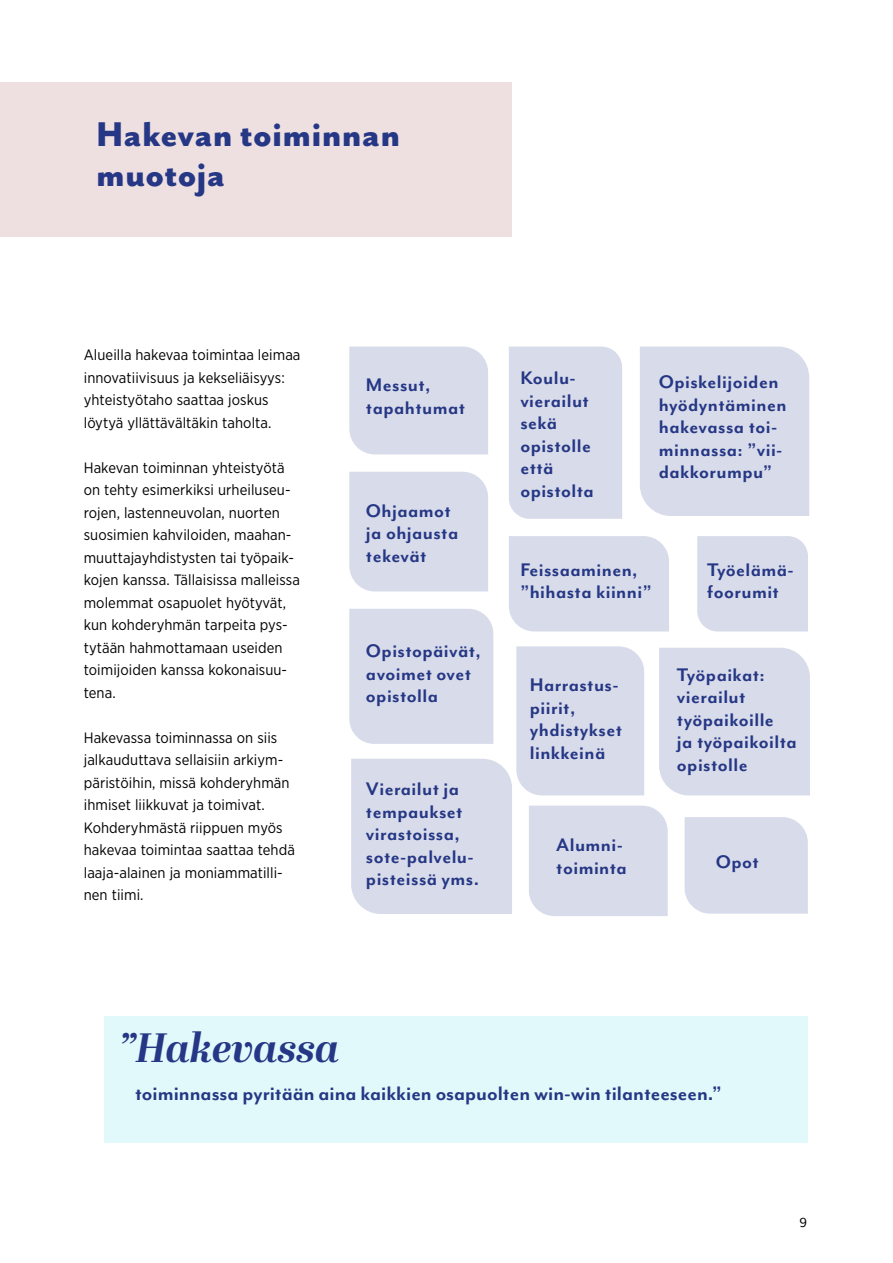
<style>
.page{position:relative;width:893px;height:1263px;background:#fff}
.page>*{position:absolute;margin:0;border:0;box-sizing:border-box;transform-origin:0 0}
.t1{font:italic 700 40.95px "Abril Display";color:#253785}
.t2{font:800 39.6px "Mr Eaves San OT";letter-spacing:.005em;color:#253785}
.t3{font:700 22.5px "Mr Eaves Mod OT";color:#253785}
.t4{font:700 21px/22.5px "Mr Eaves Mod OT";letter-spacing:.02em;color:#253785}
.t5{font:15px/22.5px "Gotham Narrow";letter-spacing:.005em;color:#000}
.t6{font:15px "Mr Eaves Mod OT";color:#000}
</style>
<div class="page">
<div style="left:0;top:82px;width:511px;height:154px;background:#eee0e0"></div>
<div style="left:105px;top:1016px;width:703px;height:126px;background:#e1f9fa"></div>
<svg style="left:349px;top:347px;width:461px;height:569px"></svg>
<p class="t2" style="left:96px;top:113px;width:306px">Hakevan toiminnan</p>
<p class="t2" style="left:96px;top:152px;width:131px">muotoja</p>
<p class="t5" style="left:84px;top:343px;width:218px">Alueilla hakevaa toimintaa leimaa innovatiivisuus ja kekseliäisyys: yhteistyötaho saattaa joskus löytyä yllättävältäkin taholta.</p>
<p class="t5" style="left:84px;top:456px;width:218px">Hakevan toiminnan yhteistyötä on tehty esimerkiksi urheiluseu&shy;rojen, lastenneuvolan, nuorten suosimien kahviloiden, maahan&shy;muuttajayhdistysten tai työpaik&shy;kojen kanssa. Tällaisissa malleissa molemmat osapuolet hyötyvät, kun kohderyhmän tarpeita pys&shy;tytään hahmottamaan useiden toimijoiden kanssa kokonaisuu&shy;tena.</p>
<p class="t5" style="left:84px;top:726px;width:213px">Hakevassa toiminnassa on siis jalkauduttava sellaisiin arkiym&shy;päristöihin, missä kohderyhmän ihmiset liikkuvat ja toimivat.<br>Kohderyhmästä riippuen myös hakevaa toimintaa saattaa tehdä laaja-alainen ja moniammatilli&shy;nen tiimi.</p>
<p class="t4" style="left:520px;top:367px;width:75px">Koulu&shy;vierailut sekä opistolle että opistolta</p>
<p class="t4" style="left:366px;top:374px;width:101px">Messut, tapahtumat</p>
<p class="t4" style="left:659px;top:371px;width:129px">Opiskelijoiden hyödyntäminen hakevassa toi&shy;minnassa: ”vii&shy;dakkorumpu”</p>
<p class="t4" style="left:366px;top:500px;width:94px">Ohjaamot ja ohjausta tekevät</p>
<p class="t4" style="left:366px;top:640px;width:116px">Opistopäivät, avoimet ovet opistolla</p>
<p class="t4" style="left:366px;top:778px;width:115px">Vierailut ja tempaukset virastoissa, sote-palvelu&shy;pisteissä yms.</p>
<p class="t4" style="left:520px;top:558px;width:133px">Feissaaminen, ”hihasta kiinni”</p>
<p class="t4" style="left:707px;top:558px;width:88px">Työelämä&shy;foorumit</p>
<p class="t4" style="left:530px;top:674px;width:94px">Harrastus&shy;piirit, yhdistykset linkkeinä</p>
<p class="t4" style="left:556px;top:834px;width:72px">Alumni&shy;toiminta</p>
<p class="t4" style="left:677px;top:663px;width:121px">Työpaikat: vierailut työpaikoille<br>ja työpaikoilta opistolle</p>
<p class="t4" style="left:716px;top:850px;width:45px">Opot</p>
<p class="t1" style="left:118px;top:1019px;width:222px">”Hakevassa</p>
<p class="t3" style="left:135px;top:1081px;width:588px">toiminnassa pyritään aina kaikkien osapuolten win-win tilanteeseen.”</p>
<p class="t6" style="left:799px;top:1214px;width:9px">9</p>
</div>
